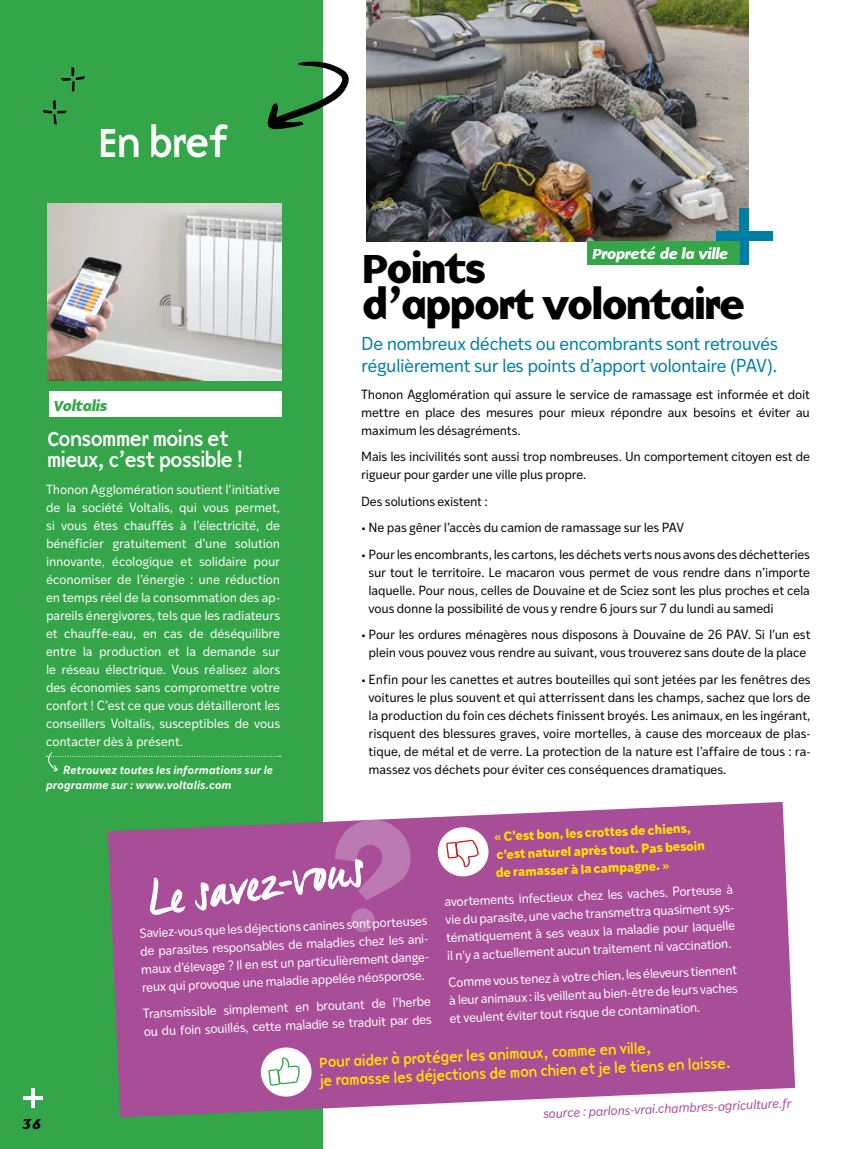
<style>
.page{position:relative;width:851px;height:1149px;background:#fff}
.page>*{position:absolute;margin:0;border:0;box-sizing:border-box;transform-origin:0 0}
.t1{font:52.5px "Manus";color:#fff}
.t2{font:700 42px/36px "Base 9 Sans OT";letter-spacing:-.09em;color:#000}
.t3{font:42px "Base 9 Sans OT";letter-spacing:-.12em;color:#fff}
.t4{font:21px/21px "Base 9 Sans OT";letter-spacing:-.12em;color:#fff}
.t5{font:18px/22.2px "Ivy Style Sans";letter-spacing:-.025em;color:#007da2}
.t6{font:15px/18.6px "Base 9 Sans OT";color:#ffe100}
.t7{font:italic 700 15px "Base 9 Sans OT";letter-spacing:-.07em;color:#fff}
.t8{font:italic 700 15px "Base 9 Sans OT";letter-spacing:-.07em;color:#35a54a}
.t9{font:italic 700 15px "Base 9 Sans OT";color:#000}
.t10{font:12.75px/18px "Ivy Style Sans";letter-spacing:-.015em;color:#000;text-align:justify}
.t11{font:12.75px/18px "Ivy Style Sans";letter-spacing:-.01em;color:#fff}
.t12{font:700 12.75px/18px "Ivy Style Sans";color:#ffe100}
.t13{font:italic 12.75px "Ivy Style Sans";color:#a84d97}
.t14{font:italic 600 11.25px/15px "Ivy Style Sans";letter-spacing:.01em;color:#fff}
</style>
<div class="page">
<div style="left:0;top:0;width:322px;height:1148px;background:#35a54a"></div>
<svg style="left:267px;top:60px;width:82px;height:69px"></svg>
<svg style="left:43px;top:100px;width:23px;height:25px"></svg>
<svg style="left:61px;top:67px;width:24px;height:25px"></svg>
<div style="left:49px;top:391px;width:232px;height:25px;background:#fff"></div>
<img style="left:47px;top:204px;width:234px;height:176px">
<hr style="left:31px;top:1087px;width:4px;height:20px;background:#fff">
<hr style="left:23px;top:1095px;width:20px;height:3px;background:#fff">
<svg style="left:108px;top:801px;width:687px;height:315px;fill:#a84d97"></svg>
<img style="left:366px;top:0;width:382px;height:241px">
<div style="left:739px;top:208px;width:10px;height:56px;background:#007da2"></div>
<div style="left:716px;top:231px;width:56px;height:10px;background:#007da2"></div>
<div style="left:587px;top:241px;width:153px;height:23px;background:#35a54a"></div>
<svg style="left:260px;top:1046px;width:52px;height:50px"></svg>
<svg style="left:437px;top:826px;width:52px;height:50px"></svg>
<svg style="left:46px;top:752px;width:235px;height:19px"></svg>
<div style="left:324px;top:814px;width:91px;height:123px;background:#a84d97"></div>
<h2 class="t3" style="left:96px;top:113px;width:135px">En bref</h2>
<p class="t8" style="left:53px;top:395px;width:56px">Voltalis</p>
<h3 class="t4" style="left:46px;top:428px;width:200px">Consommer moins et mieux, c’est possible !</h3>
<p class="t11" style="left:46px;top:479px;width:235px;text-align:justify">Thonon Agglomération soutient l’initiative de la société Voltalis, qui vous permet, si vous êtes chauffés à l’électricité, de bénéficier gratuitement d’une solution innovante, écologique et solidaire pour économiser de l’énergie : une réduction en temps réel de la consommation des ap&shy;pareils énergivores, tels que les radiateurs et chauffe-eau, en cas de déséquilibre entre la production et la demande sur le réseau électrique. Vous réalisez alors des économies sans compromettre votre confort ! C’est ce que vous détailleront les conseillers Voltalis, susceptibles de vous contacter dès à présent.</p>
<p class="t14" style="left:46px;top:761px;width:228px;text-indent:17px">Retrouvez toutes les informations sur le programme sur : www.voltalis.com</p>
<p class="t7" style="left:592px;top:244px;width:138px">Propreté de la ville</p>
<h2 class="t2" style="left:361px;top:251px;width:386px">Points<br>d’apport volontaire</h2>
<h3 class="t5" style="left:361px;top:331px;width:418px">De nombreux déchets ou encombrants sont retrouvés régulièrement sur les points d’apport volontaire (PAV).</h3>
<p class="t10" style="left:361px;top:384px;width:450px">Thonon Agglomération qui assure le service de ramassage est informée et doit mettre en place des mesures pour mieux répondre aux besoins et éviter au maximum les désagréments.</p>
<p class="t10" style="left:361px;top:447px;width:450px">Mais les incivilités sont aussi trop nombreuses. Un comportement citoyen est de rigueur pour garder une ville plus propre.</p>
<p class="t10" style="left:361px;top:491px;width:128px">Des solutions existent :</p>
<p class="t10" style="left:361px;top:518px;width:324px">• Ne pas gêner l’accès du camion de ramassage sur les PAV</p>
<p class="t10" style="left:368px;top:544px;width:443px;text-indent:-7px">• Pour les encombrants, les cartons, les déchets verts nous avons des déchetteries sur tout le territoire. Le macaron vous permet de vous rendre dans n’importe laquelle. Pour nous, celles de Douvaine et de Sciez sont les plus proches et cela vous donne la possibilité de vous y rendre 6 jours sur 7 du lundi au samedi</p>
<p class="t10" style="left:361px;top:625px;width:451px;text-align:center">• Pour les ordures ménagères nous disposons à Douvaine de 26 PAV. Si l’un est plein vous pouvez vous rendre au suivant, vous trouverez sans doute de la place</p>
<p class="t10" style="left:368px;top:669px;width:443px;text-indent:-7px">• Enfin pour les canettes et autres bouteilles qui sont jetées par les fenêtres des voitures le plus souvent et qui atterrissent dans les champs, sachez que lors de la production du foin ces déchets finissent broyés. Les animaux, en les ingérant, risquent des blessures graves, voire mortelles, à cause des morceaux de plas&shy;tique, de métal et de verre. La protection de la nature est l’affaire de tous : ra&shy;massez vos déchets pour éviter ces conséquences dramatiques.</p>
<h1 class="t1" style="left:144px;top:866px;width:219px;rotate:-8deg">Lesavez-vo us</h1>
<p class="t11" style="left:140px;top:944px;width:292px;line-height:16.8px;text-align:right;rotate:-3deg">-<br>maux d’élevage ? Il en est un particulièrement dange-</p>
<p class="t11" style="left:141px;top:974px;width:290px;line-height:26.4px;rotate:-3deg">reux qui provoque une maladie appelée néosporose.<br>Transmissible simplement en broutant de l’herbe</p>
<p class="t11" style="left:143px;top:1022px;width:289px;rotate:-3deg">ou du foin souillés, cette maladie se traduit par des</p>
<p class="t11" style="left:139px;top:924px;width:290px;rotate:-3deg">Saviez-vous que les déjections canines sont porteuses de parasites responsables de maladies chez les ani</p>
<p class="t12" style="left:493px;top:827px;width:212px;rotate:-3deg">« C’est bon, les crottes de chiens, c’est naturel après tout. Pas besoin de ramasser à la campagne. »</p>
<p class="t11" style="left:443px;top:893px;width:293px;rotate:-3deg">avortements infectieux chez les vaches. Porteuse à vie du parasite, une vache transmettra quasiment sys&shy;tématiquement à ses veaux la maladie pour laquelle il n’y a actuellement aucun traitement ni vaccination.</p>
<p class="t11" style="left:447px;top:973px;width:291px;text-align:justify;rotate:-3deg">Comme vous tenez à votre chien, les éleveurs tiennent à leur animaux : ils veillent au bien-être de leurs vaches et veulent éviter tout risque de contamination.</p>
<p class="t9" style="left:22px;top:1112px;width:22px">36</p>
<p class="t6" style="left:318px;top:1054px;width:414px;rotate:-3deg">Pour aider à protéger les animaux, comme en ville,<br>je ramasse les déjections de mon chien et je le tiens en laisse.</p>
<p class="t13" style="left:542px;top:1105px;width:250px;rotate:-3deg">source : parlons-vrai.chambres-agriculture.fr</p>
</div>
